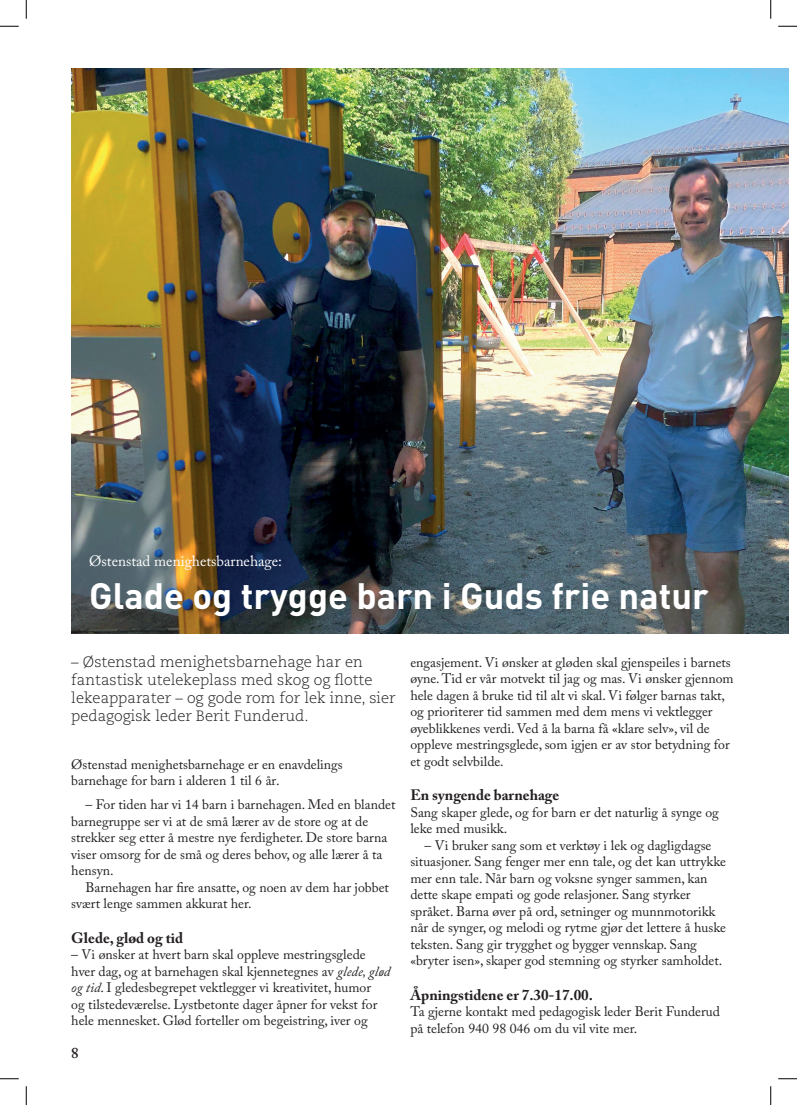
<style>
.page{position:relative;width:797px;height:1105px;background:#fff}
.page>*{position:absolute;margin:0;border:0;box-sizing:border-box;transform-origin:0 0}
.t1{font:700 36.25px "DIN";color:#fff}
.t2{font:300 15px/18px "Caecilia";color:#231f20}
.t3{font:700 15px "Adobe Caslon Pro";color:#231f20}
.t4{font:15px "Adobe Caslon Pro";color:#fff}
.t5{font:600 15px "Adobe Caslon Pro";color:#231f20}
.t6{font:13.75px/16.5px "Adobe Caslon Pro";color:#231f20}
.s1{font-style:italic}
</style>
<div class="page">
<img style="left:71px;top:69px;width:717px;height:564px">
<svg style="left:0;top:25px;width:19px;height:2px"></svg>
<svg style="left:778px;top:25px;width:19px;height:2px"></svg>
<svg style="left:0;top:1078px;width:19px;height:1px"></svg>
<svg style="left:778px;top:1078px;width:19px;height:1px"></svg>
<svg style="left:25px;top:0;width:2px;height:19px"></svg>
<svg style="left:25px;top:1086px;width:2px;height:19px"></svg>
<svg style="left:770px;top:0;width:1px;height:19px"></svg>
<svg style="left:770px;top:1086px;width:1px;height:19px"></svg>
<p class="t4" style="left:89px;top:552px;width:194px">Østenstad menighetsbarnehage:</p>
<h1 class="t1" style="left:89px;top:573px;width:621px">Glade og trygge barn i Guds frie natur</h1>
<p class="t2" style="left:71px;top:654px;width:326px">– Østenstad menighetsbarnehage har en fantastisk utelekeplass med skog og flotte lekeapparater – og gode rom for lek inne, sier pedagogisk leder Berit Funderud.</p>
<p class="t6" style="left:71px;top:756px;width:273px">Østenstad menighetsbarnehage er en enavdelings barnehage for barn i alderen 1 til 6 år.</p>
<p class="t6" style="left:71px;top:796px;width:326px;text-indent:14px">– For tiden har vi 14 barn i barnehagen. Med en blandet barnegruppe ser vi at de små lærer av de store og at de strekker seg etter å mestre nye ferdigheter. De store barna viser omsorg for de små og deres behov, og alle lærer å ta hensyn.</p>
<p class="t6" style="left:71px;top:879px;width:319px;text-indent:14px">Barnehagen har fire ansatte, og noen av dem har jobbet svært lenge sammen akkurat her.</p>
<p class="t3" style="left:71px;top:929px;width:114px">Glede, glød og tid</p>
<p class="t6" style="left:71px;top:946px;width:320px">– Vi ønsker at hvert barn skal oppleve mestringsglede hver dag, og at barnehagen skal kjennetegnes av <span class="s1">glede, glød og tid</span>. I gledesbegrepet vektlegger vi kreativitet, humor<br>og tilstedeværelse. Lystbetonte dager åpner for vekst for hele mennesket. Glød forteller om begeistring, iver og</p>
<p class="t5" style="left:71px;top:1044px;width:9px">8</p>
<p class="t6" style="left:410px;top:653px;width:325px">engasjement. Vi ønsker at gløden skal gjenspeiles i barnets øyne. Tid er vår motvekt til jag og mas. Vi ønsker gjennom hele dagen å bruke tid til alt vi skal. Vi følger barnas takt, og prioriterer tid sammen med dem mens vi vektlegger øyeblikkenes verdi. Ved å la barna få «klare selv», vil de oppleve mestringsglede, som igjen er av stor betydning for et godt selvbilde.</p>
<p class="t3" style="left:410px;top:786px;width:150px">En syngende barnehage</p>
<p class="t6" style="left:410px;top:803px;width:310px">Sang skaper glede, og for barn er det naturlig å synge og leke med musikk.</p>
<p class="t6" style="left:410px;top:836px;width:317px;text-indent:14px">– Vi bruker sang som et verktøy i lek og dagligdagse situasjoner. Sang fenger mer enn tale, og det kan uttrykke mer enn tale. Når barn og voksne synger sammen, kan dette skape empati og gode relasjoner. Sang styrker språket. Barna øver på ord, setninger og munnmotorikk når de synger, og melodi og rytme gjør det lettere å huske teksten. Sang gir trygghet og bygger vennskap. Sang «bryter isen», skaper god stemning og styrker samholdet.</p>
<p class="t3" style="left:410px;top:985px;width:184px">Åpningstidene er 7.30-17.00.</p>
<p class="t6" style="left:410px;top:1003px;width:311px">Ta gjerne kontakt med pedagogisk leder Berit Funderud på telefon 940 98 046 om du vil vite mer.</p>
</div>
